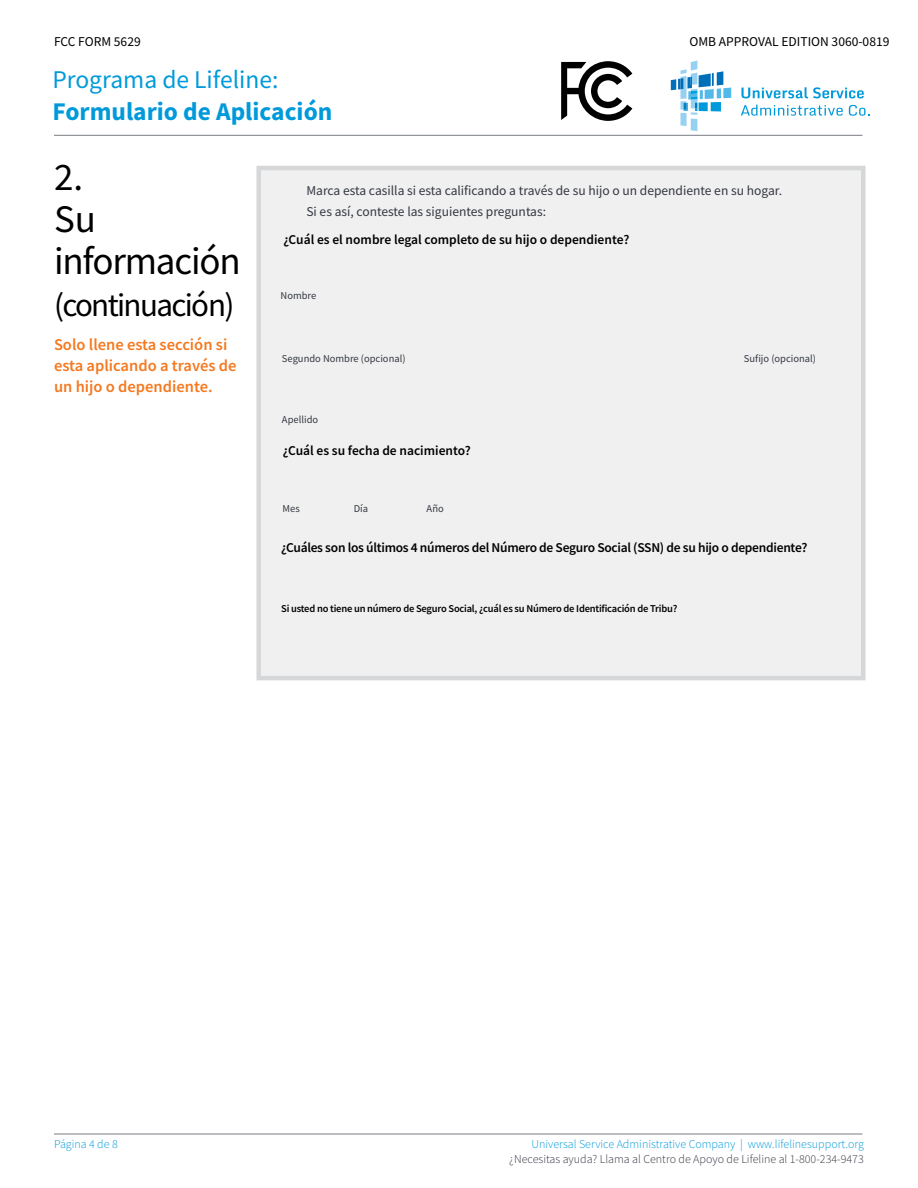
<style>
.page{position:relative;width:918px;height:1188px;background:#fff}
.page>*{position:absolute;margin:0;border:0;box-sizing:border-box;transform-origin:0 0}
.t1{font:39px/42px "Source Sans Pro";letter-spacing:-.03em;color:#000}
.t2{font:33px "Source Sans Pro";letter-spacing:-.05em;color:#000}
.t3{font:700 25.5px "Source Sans Pro";color:#009ada}
.t4{font:25.5px "Source Sans Pro";color:#009ada}
.t5{font:600 16.5px/21px "Source Sans Pro";color:#f47920}
.t6{font:13.5px/21px "Source Sans Pro";color:#343741}
.t7{font:600 13.5px "Source Sans Pro";letter-spacing:-.02em;color:#000}
.t8{font:600 13.5px "Source Sans Pro";color:#000}
.t9{font:13.5px "Source Sans Pro";color:#000}
.t10{font:300 12px "Source Sans Pro";color:#009ada}
.t11{font:300 12px "Source Sans Pro";color:#343741}
.t12{font:600 10.5px "Source Sans Pro";letter-spacing:-.02em;color:#000}
.t13{font:10.5px "Source Sans Pro";color:#343741}
</style>
<div class="page">
<hr style="left:54px;top:135px;width:808px;height:1px;background:#797d82">
<hr style="left:54px;top:1134px;width:808px;height:1px;background:#797d82">
<svg style="left:561px;top:61px;width:71px;height:60px"></svg>
<svg style="left:741px;top:87px;width:123px;height:11px"></svg>
<svg style="left:741px;top:105px;width:102px;height:11px"></svg>
<svg style="left:849px;top:105px;width:21px;height:11px"></svg>
<svg style="left:671px;top:60px;width:60px;height:71px"></svg>
<div style="left:256px;top:166px;width:610px;height:514px;background:#eff0ef;border:4px solid #d5d7d9"></div>
<p class="t9" style="left:54px;top:33px;width:88px">FCC FORM 5629</p>
<h3 class="t4" style="left:52px;top:64px;width:228px">Programa de Lifeline:</h3>
<h3 class="t3" style="left:52px;top:95px;width:281px">Formulario de Aplicación</h3>
<p class="t9" style="left:690px;top:33px;width:201px">OMB APPROVAL EDITION 3060-0819</p>
<h1 class="t1" style="left:54px;top:156px;width:188px">2.<br>Su información</h1>
<h2 class="t2" style="left:54px;top:284px;width:182px">(continuación)</h2>
<p class="t5" style="left:54px;top:334px;width:184px">Solo llene esta sección si esta aplicando a través de un hijo o dependiente.</p>
<p class="t6" style="left:306px;top:180px;width:477px">Marca esta casilla si esta calificando a través de su hijo o un dependiente en su hogar.<br>Si es así, conteste las siguientes preguntas:</p>
<p class="t8" style="left:284px;top:230px;width:347px">¿Cuál es el nombre legal completo de su hijo o dependiente?</p>
<p class="t13" style="left:281px;top:289px;width:37px">Nombre</p>
<p class="t13" style="left:282px;top:352px;width:125px">Segundo Nombre (opcional)</p>
<p class="t13" style="left:744px;top:352px;width:74px">Sufijo (opcional)</p>
<p class="t13" style="left:282px;top:413px;width:38px">Apellido</p>
<p class="t8" style="left:283px;top:441px;width:189px">¿Cuál es su fecha de nacimiento?</p>
<p class="t13" style="left:283px;top:502px;width:19px">Mes</p>
<p class="t13" style="left:354px;top:502px;width:16px">Día</p>
<p class="t13" style="left:427px;top:502px;width:19px">Año</p>
<p class="t7" style="left:281px;top:538px;width:528px">¿Cuáles son los últimos 4 números del Número de Seguro Social (SSN) de su hijo o dependiente?</p>
<p class="t12" style="left:281px;top:601px;width:398px">Si usted no tiene un número de Seguro Social, ¿cuál es su Número de Identificación de Tribu?</p>
<p class="t10" style="left:54px;top:1136px;width:65px">Página 4 de 8</p>
<p class="t10" style="left:532px;top:1136px;width:334px">Universal Service Administrative Company | www.lifelinesupport.org</p>
<p class="t11" style="left:509px;top:1151px;width:356px">¿Necesitas ayuda? Llama al Centro de Apoyo de Lifeline al 1-800-234-9473</p>
</div>
